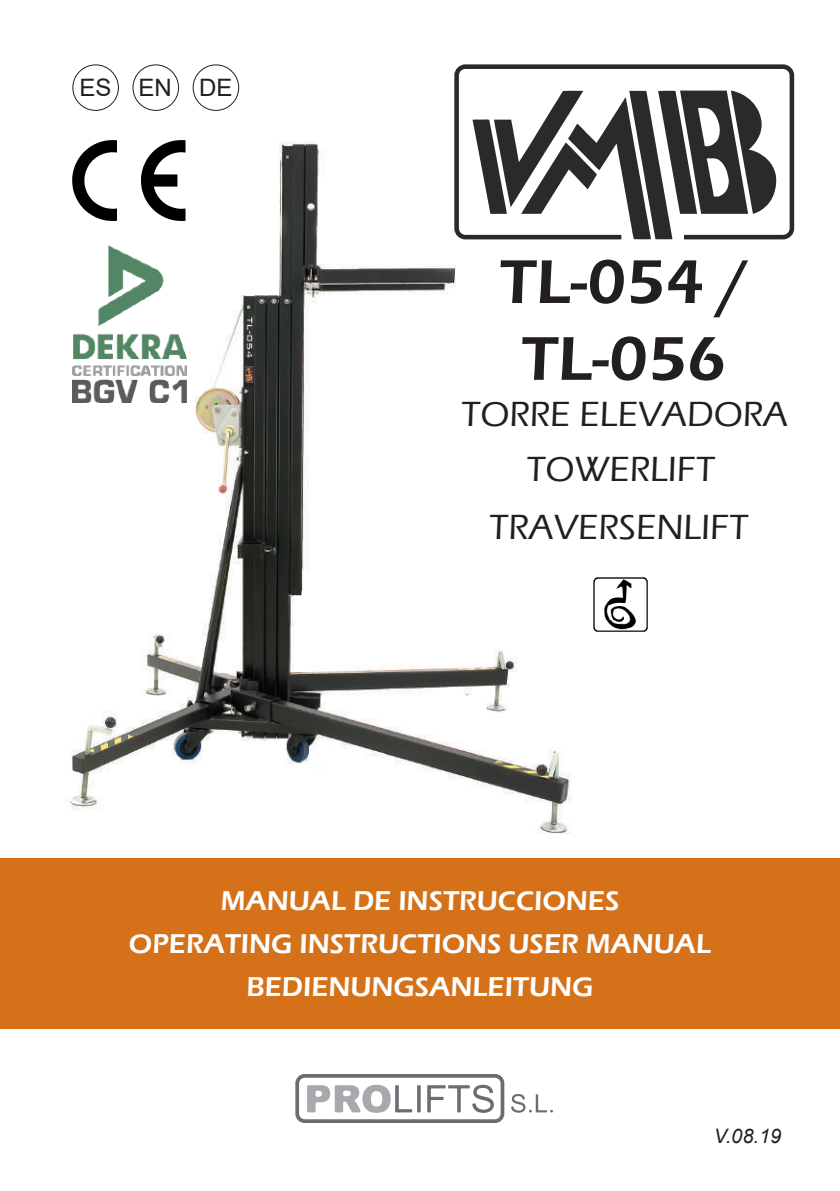
<style>
.page{position:relative;width:840px;height:1191px;background:#fff}
.page>*{position:absolute;margin:0;border:0;box-sizing:border-box;transform-origin:0 0}
.t1{font:600 64px/76.8px "Eras ITC";color:#231f20;text-align:center}
.t2{font:500 36px "Eras ITC";color:#231f20}
.t3{font:600 28px "Eras ITC";color:#fff}
.t4{font:24px "Arial";color:#231f20}
.t5{font:italic 20px "Arial";color:#231f20}
</style>
<div class="page">
<img style="left:69px;top:140px;width:502px;height:694px">
<div style="left:360px;top:342px;width:273px;height:303px;background:#fff"></div>
<div style="left:461px;top:48px;width:339px;height:557px;background:#fff"></div>
<svg style="left:472px;top:91px;width:304px;height:142px"></svg>
<div style="left:454px;top:64px;width:339px;height:175px;border:5px solid #2b2929;border-radius:9px"></div>
<div style="left:0;top:858px;width:839px;height:170px;background:#d47119"></div>
<svg style="left:307px;top:1084px;width:245px;height:28px"></svg>
<div style="left:295px;top:1074px;width:209px;height:49px;border:4px solid #6c6d70;border-radius:7px"></div>
<img style="left:593px;top:577px;width:54px;height:55px">
<div style="left:132px;top:64px;width:47px;height:47px;border:1px solid #231f20;border-radius:50%"></div>
<div style="left:72px;top:64px;width:47px;height:47px;border:1px solid #231f20;border-radius:50%"></div>
<div style="left:192px;top:64px;width:47px;height:47px;border:1px solid #231f20;border-radius:50%"></div>
<svg style="left:141px;top:140px;width:44px;height:81px"></svg>
<svg style="left:72px;top:140px;width:45px;height:81px"></svg>
<img style="left:72px;top:245px;width:114px;height:157px">
<p class="t4" style="left:80px;top:71px;width:154px">ES EN DE</p>
<h1 class="t1" style="left:499px;top:244px;width:250px">TL-054 /<br>TL-056</h1>
<p class="t2" style="left:461px;top:394px;width:328px">TORRE ELEVADORA</p>
<p class="t2" style="left:526px;top:449px;width:189px">TOWERLIFT</p>
<p class="t2" style="left:489px;top:507px;width:260px">TRAVERSENLIFT</p>
<p class="t3" style="left:221px;top:885px;width:400px">MANUAL DE INSTRUCCIONES</p>
<p class="t3" style="left:129px;top:928px;width:583px">OPERATING INSTRUCTIONS USER MANUAL</p>
<p class="t3" style="left:246px;top:970px;width:348px">BEDIENUNGSANLEITUNG</p>
<p class="t5" style="left:713px;top:1123px;width:69px">V.08.19</p>
</div>
